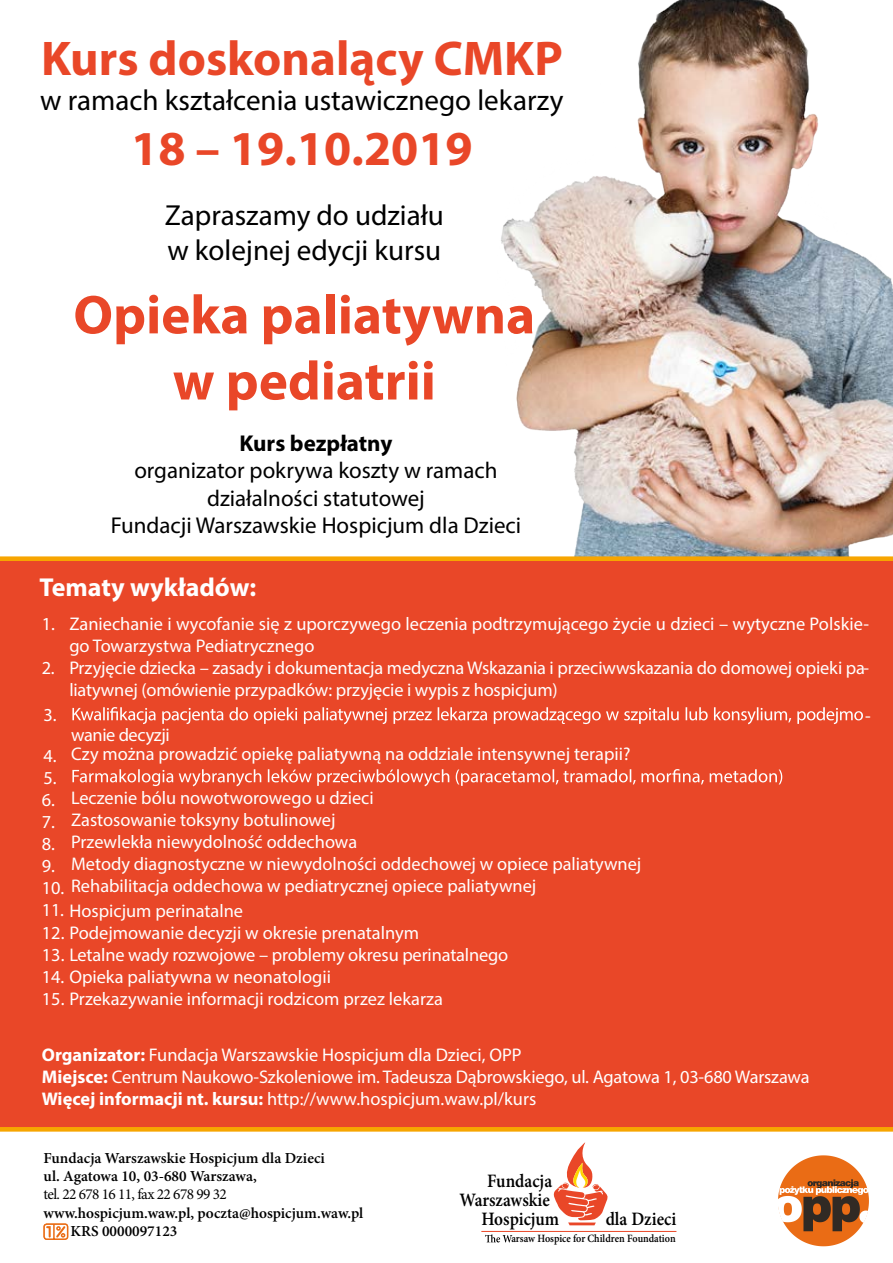
<style>
.page{position:relative;width:893px;height:1263px;background:#fff}
.page>*{position:absolute;margin:0;border:0;box-sizing:border-box;transform-origin:0 0}
.t1{font:700 55.05px/66.2px "Myriad Pro";color:#e94728;text-align:center}
.t2{font:700 48.9px "Myriad Pro";color:#e94728}
.t3{font:29.1px/35px "Myriad Pro";color:#000}
.t4{font:700 25.95px "Myriad Pro";color:#fff}
.t5{font:22.95px/27.6px "Myriad Pro";color:#000;text-align:center}
.t6{font:700 22.95px "Myriad Pro";color:#000}
.t7{font:600 18.9px "Minion Pro";color:#000;scale:.9 1}
.t8{font:18.3px/22px "Myriad Pro";color:#fff}
.t9{font:18.3px "Myriad Pro";letter-spacing:-.02em;color:#fff}
.t10{font:600 15.3px/18.3px "Minion Pro";color:#000}
.t11{font:15.3px "Minion Pro";letter-spacing:-.04em;color:#000}
.t12{font:600 11.1px "Minion Pro";color:#000;scale:.9 1}
.s1{font-weight:700}
</style>
<div class="page">
<img style="left:501px;top:0;width:392px;height:556px">
<div style="left:0;top:558px;width:893px;height:571px;background:#e94728"></div>
<svg style="left:72px;top:707px;width:791px;height:17px"></svg>
<svg style="left:72px;top:769px;width:710px;height:17px"></svg>
<hr style="left:481px;top:1231px;width:195px;height:1px;background:#e94728">
<svg style="left:485px;top:1234px;width:27px;height:8px"></svg>
<svg style="left:553px;top:1142px;width:55px;height:83px"></svg>
<svg style="left:778px;top:1155px;width:91px;height:91px"></svg>
<svg style="left:43px;top:1223px;width:26px;height:17px"></svg>
<hr style="left:0;top:1127px;width:893px;height:4px;background:#f7a500">
<div style="left:0;top:556px;width:893px;height:5px;background:#f7a500"></div>
<h2 class="t2" style="left:41px;top:27px;width:523px">Kurs doskonalący CMKP</h2>
<h3 class="t3" style="left:40px;top:82px;width:525px">w ramach kształcenia ustawicznego lekarzy</h3>
<h2 class="t2" style="left:131px;top:117px;width:343px">18 – 19.10.2019</h2>
<h3 class="t3" style="left:165px;top:197px;width:281px">Zapraszamy do udziału w kolejnej edycji kursu</h3>
<h1 class="t1" style="left:73px;top:280px;width:463px">Opieka paliatywna w pediatrii</h1>
<p class="t6" style="left:240px;top:428px;width:154px">Kurs bezpłatny</p>
<p class="t5" style="left:111px;top:456px;width:412px">organizator pokrywa koszty w ramach działalności statutowej<br>Fundacji Warszawskie Hospicjum dla Dzieci</p>
<h3 class="t4" style="left:40px;top:571px;width:218px">Tematy wykładów:</h3>
<p class="t8" style="left:42px;top:613px;width:829px">1. Zaniechanie i wycofanie się z uporczywego leczenia podtrzymującego życie u dzieci – wytyczne Polskie-</p>
<p class="t8" style="left:69px;top:635px;width:247px">go Towarzystwa Pediatrycznego</p>
<p class="t8" style="left:42px;top:657px;width:14px">2.</p>
<p class="t8" style="left:69px;top:657px;width:801px">Przyjęcie dziecka – zasady i dokumentacja medyczna Wskazania i przeciwwskazania do domowej opieki pa-</p>
<p class="t8" style="left:69px;top:679px;width:490px">liatywnej (omówienie przypadków: przyjęcie i wypis z hospicjum)</p>
<p class="t8" style="left:44px;top:704px;width:15px">3.</p>
<p class="t8" style="left:44px;top:741px;width:588px;line-height:24.2px">4. Czy można prowadzić opiekę paliatywną na oddziale intensywnej terapii?<br>5.</p>
<p class="t8" style="left:42px;top:787px;width:333px">6. Leczenie bólu nowotworowego u dzieci</p>
<p class="t8" style="left:42px;top:809px;width:295px">7. Zastosowanie toksyny botulinowej</p>
<p class="t8" style="left:42px;top:831px;width:317px">8. Przewlekła niewydolność oddechowa</p>
<p class="t8" style="left:42px;top:853px;width:601px">9. Metody diagnostyczne w niewydolności oddechowej w opiece paliatywnej</p>
<p class="t8" style="left:42px;top:875px;width:496px">10. Rehabilitacja oddechowa w pediatrycznej opiece paliatywnej</p>
<p class="t8" style="left:42px;top:900px;width:203px">11. Hospicjum perinatalne</p>
<p class="t9" style="left:71px;top:723px;width:100px">wanie decyzji</p>
<p class="t8" style="left:42px;top:922px;width:379px">12. Podejmowanie decyzji w okresie prenatalnym</p>
<p class="t8" style="left:42px;top:944px;width:468px">13. Letalne wady rozwojowe – problemy okresu perinatalnego</p>
<p class="t8" style="left:42px;top:966px;width:291px">14. Opieka paliatywna w neonatologii</p>
<p class="t8" style="left:42px;top:988px;width:403px">15. Przekazywanie informacji rodzicom przez lekarza</p>
<p class="t8" style="left:42px;top:1044px;width:769px"><span class="s1">Organizator:</span> Fundacja Warszawskie Hospicjum dla Dzieci, OPP<br><span class="s1">Miejsce:</span> Centrum Naukowo-Szkoleniowe im. Tadeusza Dąbrowskiego, ul. Agatowa 1, 03-680 Warszawa<br><span class="s1">Więcej informacji nt. kursu:</span> http://www.hospicjum.waw.pl/kurs</p>
<p class="t10" style="left:44px;top:1148px;width:283px">Fundacja Warszawskie Hospicjum dla Dzieci ul. Agatowa 10, 03-680 Warszawa,</p>
<p class="t11" style="left:44px;top:1184px;width:185px">tel. 22 678 16 11, fax 22 678 99 32</p>
<p class="t10" style="left:71px;top:1203px;width:294px;text-indent:-27px">www.hospicjum.waw.pl, poczta@hospicjum.waw.pl<br>KRS 0000097123</p>
<p class="t7" style="left:487px;top:1167px;width:74px">Fundacja</p>
<p class="t7" style="left:460px;top:1187px;width:102px">Warszawskie</p>
<p class="t7" style="left:481px;top:1206px;width:88px">Hospicjum</p>
<p class="t7" style="left:606px;top:1206px;width:80px">dla Dzieci</p>
<p class="t12" style="left:511px;top:1231px;width:184px">arsaw Hospice for Children Foundation</p>
<p class="t8" style="left:865px;top:705px;width:7px">-</p>
</div>
